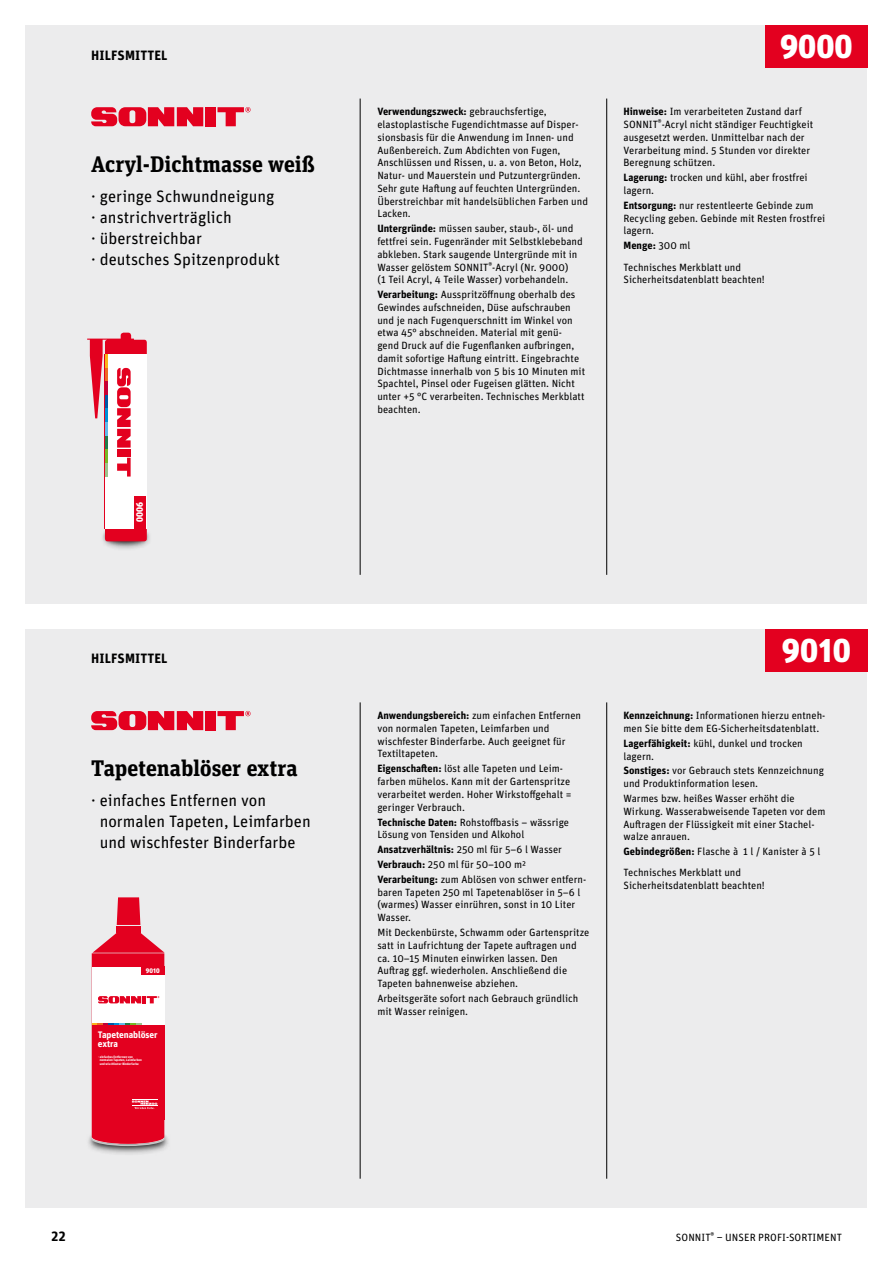
<style>
.page{position:relative;width:893px;height:1263px;background:#fff}
.page>*{position:absolute;margin:0;border:0;box-sizing:border-box;transform-origin:0 0}
.t1{font:900 33px "Unit Pro";color:#fff}
.t2{font:700 22.5px "Unit Slab OT";color:#000}
.t3{font:16.5px/21px "Unit Pro";color:#000}
.t4{font:700 13.5px "Unit Pro";letter-spacing:.005em;color:#000}
.t5{font:10.5px/12.8px "Unit Pro";color:#000}
.t6{font:700 9.45px/9.4px "Unit Pro";letter-spacing:-.01em;color:#fff}
.t7{font:900 9.15px "Unit Pro";color:#fff}
.t8{font:900 6.6px "Unit Pro";color:#fff}
.t9{font:700 3.3px/3.8px "Unit Pro";color:#fff}
.s1{font-weight:700}
</style>
<div class="page">
<div style="left:26px;top:629px;width:841px;height:579px;background:#ececed"></div>
<hr style="left:360px;top:702px;width:1px;height:477px;background:#000">
<div style="left:765px;top:629px;width:102px;height:43px;background:#e3001f"></div>
<div style="left:206px;top:711px;width:10px;height:19px;background:#e3001f"></div>
<svg style="left:91px;top:711px;width:112px;height:19px;background:#e42d46"></svg>
<svg style="left:217px;top:711px;width:34px;height:19px"></svg>
<hr style="left:606px;top:702px;width:1px;height:477px;background:#000">
<div style="left:85px;top:1129px;width:86px;height:27px;background:#000;opacity:.6"></div>
<div style="left:87px;top:1129px;width:82px;height:23px;background:#000;opacity:.6"></div>
<div style="left:116px;top:926px;width:25px;height:6px;background:#e3001f"></div>
<svg style="left:117px;top:897px;width:23px;height:28px"></svg>
<svg style="left:91px;top:933px;width:74px;height:213px;background:#e84a60"></svg>
<div style="left:26px;top:26px;width:841px;height:578px;background:#ececed"></div>
<hr style="left:360px;top:99px;width:1px;height:476px;background:#000">
<div style="left:765px;top:26px;width:102px;height:42px;background:#e3001f"></div>
<div style="left:206px;top:107px;width:10px;height:19px;background:#e3001f"></div>
<svg style="left:91px;top:107px;width:112px;height:19px;background:#e42e47"></svg>
<svg style="left:217px;top:107px;width:34px;height:19px"></svg>
<hr style="left:606px;top:99px;width:1px;height:476px;background:#000">
<div style="left:99px;top:526px;width:53px;height:25px;background:#000;opacity:.6"></div>
<div style="left:102px;top:526px;width:48px;height:20px;background:#000;opacity:.6"></div>
<svg style="left:87px;top:333px;width:60px;height:208px"></svg>
<p class="t4" style="left:91px;top:45px;width:78px">HILFSMITTEL</p>
<h2 class="t2" style="left:91px;top:150px;width:225px">Acryl-Dichtmasse weiß</h2>
<h3 class="t3" style="left:91px;top:185px;width:190px">· geringe Schwundneigung · anstrichverträglich<br>· überstreichbar<br>· deutsches Spitzenprodukt</h3>
<p class="t7" style="left:147px;top:502px;width:22px;rotate:90deg">9000</p>
<p class="t4" style="left:91px;top:649px;width:78px">HILFSMITTEL</p>
<h2 class="t2" style="left:91px;top:754px;width:208px">Tapetenablöser extra</h2>
<h3 class="t3" style="left:100px;top:789px;width:212px;text-indent:-8px">· einfaches Entfernen von normalen Tapeten, Leimfarben und wischfester Binderfarbe</h3>
<p class="t8" style="left:146px;top:966px;width:15px">9010</p>
<p class="t6" style="left:98px;top:1029px;width:61px">Tapetenablöser extra</p>
<p class="t9" style="left:100px;top:1054px;width:44px;text-indent:-2px">· einfaches Entfernen von normalen Tapeten, Leimfarben und wischfester Binderfarbe</p>
<p class="t5" style="left:377px;top:105px;width:212px"><span class="s1">Verwendungszweck:</span> gebrauchsfertige, elastoplastische Fugendichtmasse auf Disper&shy;sionsbasis für die Anwendung im Innen- und Außenbereich. Zum Abdichten von Fugen, Anschlüssen und Rissen, u. a. von Beton, Holz, Natur- und Mauerstein und Putzuntergründen.<br>Sehr gute Haftung auf feuchten Untergründen.<br>Überstreichbar mit handelsüblichen Farben und Lacken.</p>
<p class="t5" style="left:377px;top:222px;width:207px"><span class="s1">Untergründe:</span> müssen sauber, staub-, öl- und fettfrei sein. Fugenränder mit Selbstklebeband abkleben. Stark saugende Untergründe mit in Wasser gelöstem SONNIT<sup>®</sup>-Acryl (Nr. 9000)<br>(1 Teil Acryl, 4 Teile Wasser) vorbehandeln.</p>
<p class="t5" style="left:377px;top:288px;width:209px"><span class="s1">Verarbeitung:</span> Ausspritzöffnung oberhalb des Gewindes aufschneiden, Düse aufschrauben und je nach Fugenquerschnitt im Winkel von etwa 45° abschneiden. Material mit genü&shy;gend Druck auf die Fugenflanken aufbringen, damit sofortige Haftung eintritt. Eingebrachte Dichtmasse innerhalb von 5 bis 10 Minuten mit Spachtel, Pinsel oder Fugeisen glätten. Nicht unter +5 °C verarbeiten. Technisches Merkblatt beachten.</p>
<h1 class="t1" style="left:780px;top:22px;width:74px">9000</h1>
<p class="t5" style="left:623px;top:105px;width:191px"><span class="s1">Hinweise:</span> Im verarbeiteten Zustand darf SONNIT<sup>®</sup>-Acryl nicht ständiger Feuchtigkeit ausgesetzt werden. Unmittelbar nach der Verarbeitung mind. 5 Stunden vor direkter Beregnung schützen.</p>
<p class="t5" style="left:623px;top:171px;width:186px"><span class="s1">Lagerung:</span> trocken und kühl, aber frostfrei lagern.</p>
<p class="t5" style="left:623px;top:198px;width:203px"><span class="s1">Entsorgung:</span> nur restentleerte Gebinde zum<br>Recycling geben. Gebinde mit Resten frostfrei lagern.</p>
<p class="t5" style="left:623px;top:234px;width:119px;line-height:21.3px"><span class="s1">Menge:</span> 300 ml<br>Technisches Merkblatt und</p>
<p class="t5" style="left:623px;top:273px;width:143px">Sicherheitsdatenblatt beachten!</p>
<p class="t5" style="left:377px;top:709px;width:205px"><span class="s1">Anwendungsbereich:</span> zum einfachen Entfernen von normalen Tapeten, Leimfarben und wischfester Binderfarbe. Auch geeignet für Textiltapeten.</p>
<p class="t5" style="left:377px;top:762px;width:196px"><span class="s1">Eigenschaften:</span> löst alle Tapeten und Leim&shy;farben mühelos. Kann mit der Gartenspritze verarbeitet werden. Hoher Wirkstoffgehalt = geringer Verbrauch.</p>
<p class="t5" style="left:377px;top:815px;width:193px"><span class="s1">Technische Daten:</span> Rohstoffbasis – wässrige<br>Lösung von Tensiden und Alkohol</p>
<p class="t5" style="left:377px;top:841px;width:210px;line-height:14.9px"><span class="s1">Ansatzverhältnis:</span> 250 ml für 5–6 l Wasser<br><span class="s1">Verbrauch:</span> 250 ml für 50–100 m²<br><span class="s1">Verarbeitung:</span> zum Ablösen von schwer entfern-</p>
<p class="t5" style="left:377px;top:885px;width:204px">baren Tapeten 250 ml Tapetenablöser in 5–6 l (warmes) Wasser einrühren, sonst in 10 Liter<br>Wasser.</p>
<p class="t5" style="left:377px;top:925px;width:214px">Mit Deckenbürste, Schwamm oder Gartenspritze satt in Laufrichtung der Tapete auftragen und ca. 10–15 Minuten einwirken lassen. Den Auftrag ggf. wiederholen. Anschließend die Tapeten bahnenweise abziehen.</p>
<p class="t5" style="left:377px;top:991px;width:202px">Arbeitsgeräte sofort nach Gebrauch gründlich mit Wasser reinigen.</p>
<h1 class="t1" style="left:782px;top:626px;width:71px">9010</h1>
<p class="t5" style="left:623px;top:709px;width:203px"><span class="s1">Kennzeichnung:</span> Informationen hierzu entneh&shy;men Sie bitte dem EG-Sicherheitsdatenblatt.</p>
<p class="t5" style="left:623px;top:736px;width:181px"><span class="s1">Lagerfähigkeit:</span> kühl, dunkel und trocken lagern.</p>
<p class="t5" style="left:623px;top:764px;width:202px"><span class="s1">Sonstiges:</span> vor Gebrauch stets Kennzeichnung und Produktinformation lesen.</p>
<p class="t5" style="left:623px;top:791px;width:203px">Warmes bzw. heißes Wasser erhöht die Wirkung. Wasserabweisende Tapeten vor dem Auftragen der Flüssigkeit mit einer Stachel&shy;walze anrauen.</p>
<p class="t5" style="left:623px;top:840px;width:198px;line-height:21.3px"><span class="s1">Gebindegrößen:</span> Flasche à 1 l / Kanister à 5 l<br>Technisches Merkblatt und</p>
<p class="t5" style="left:623px;top:879px;width:143px">Sicherheitsdatenblatt beachten!</p>
<p class="t4" style="left:51px;top:1226px;width:16px">22</p>
<p class="t5" style="left:676px;top:1230px;width:167px">SONNIT<sup>®</sup> – UNSER PROFI-SORTIMENT</p>
</div>
